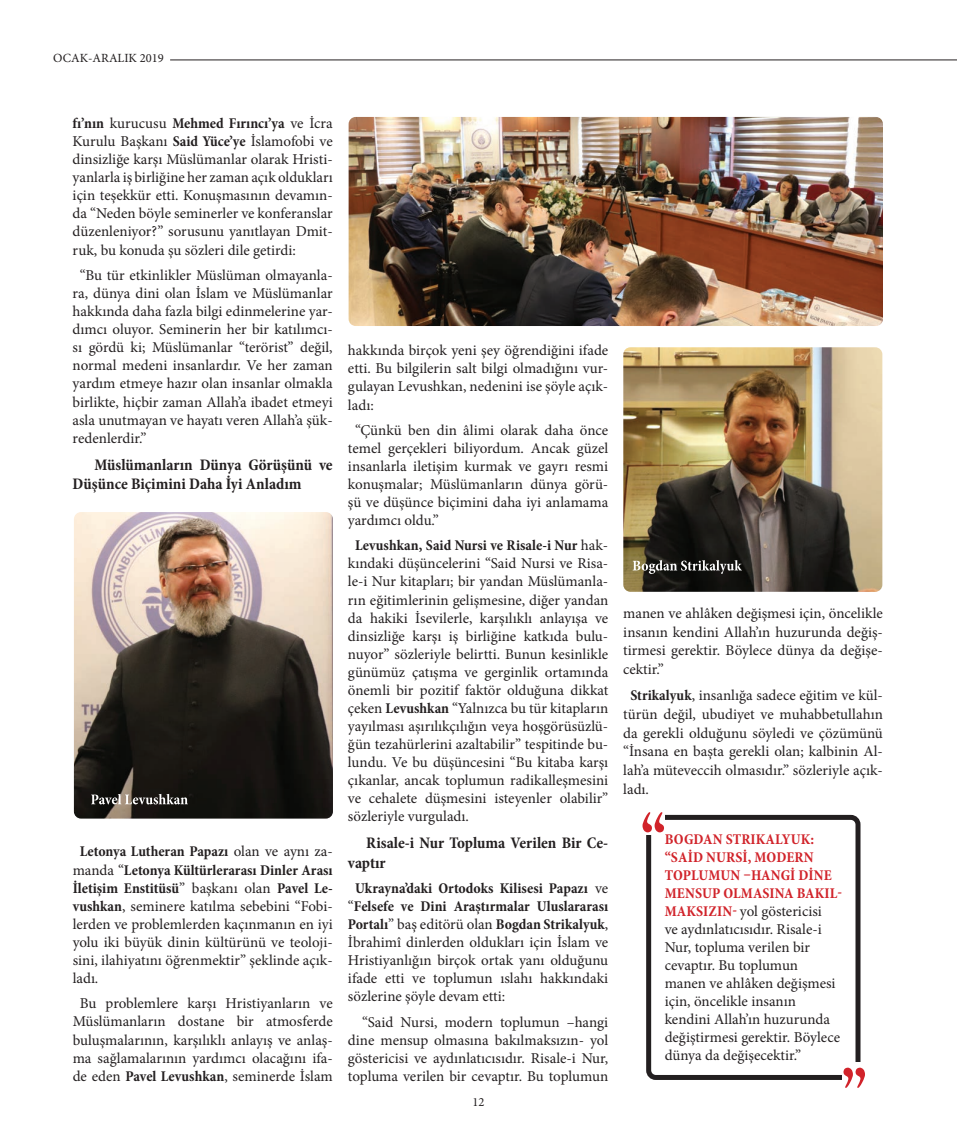
<style>
.page{position:relative;width:957px;height:1134px;background:#fff}
.page>*{position:absolute;margin:0;border:0;box-sizing:border-box;transform-origin:0 0}
.Ana_yazı{font:700 condensed 16.25px/19.6px "Minion Pro";color:#231f20}
.Ana_yazı-2{font:15px/18.1px "Minion Pro";color:#231f20;text-align:justify}
.t1{font:12.5px "Minion Pro";color:#231f20}
.s1{font-weight:700;font-stretch:condensed}
.s2{font-weight:700;font-stretch:condensed;color:#d1232a}
</style>
<div class="page">
<hr style="left:170px;top:60px;width:787px;height:1px;background:#231f20">
<img style="left:74px;top:512px;width:259px;height:307px">
<img style="left:623px;top:347px;width:259px;height:245px">
<img style="left:348px;top:117px;width:535px;height:209px">
<div style="left:646px;top:815px;width:214px;height:265px;border:5px solid #231f20;border-radius:7px"></div>
<div style="left:638px;top:806px;width:27px;height:29px;background:#fff"></div>
<svg style="left:642px;top:812px;width:22px;height:20px"></svg>
<div style="left:842px;top:1062px;width:26px;height:29px;background:#fff"></div>
<svg style="left:843px;top:1068px;width:22px;height:20px"></svg>
<svg style="left:632px;top:560px;width:110px;height:14px;background:#5c5a54"></svg>
<svg style="left:91px;top:794px;width:97px;height:10px"></svg>
<p class="t1" style="left:53px;top:50px;width:112px">OCAK-ARALIK 2019</p>
<p class="Ana_yazı-2" style="left:73px;top:114px;width:262px"><span class="s1">fı’nın</span> kurucusu <span class="s1">Mehmed Fırıncı’ya</span> ve İcra Kurulu Başkanı <span class="s1">Said Yüce’ye</span> İslamofobi ve dinsizliğe karşı Müslümanlar olarak Hristi&shy;yanlarla iş birliğine her zaman açık oldukları için teşekkür etti. Konuşmasının devamın&shy;da “Neden böyle seminerler ve konferanslar düzenleniyor?” sorusunu yanıtlayan Dmit&shy;ruk, bu konuda şu sözleri dile getirdi:</p>
<p class="Ana_yazı-2" style="left:73px;top:266px;width:262px;text-indent:7px">“Bu tür etkinlikler Müslüman olmayanla&shy;ra, dünya dini olan İslam ve Müslümanlar hakkında daha fazla bilgi edinmelerine yar&shy;dımcı oluyor. Seminerin her bir katılımcı&shy;sı gördü ki; Müslümanlar “terörist” değil, normal medeni insanlardır. Ve her zaman yardım etmeye hazır olan insanlar olmakla birlikte, hiçbir zaman Allah’a ibadet etmeyi asla unutmayan ve hayatı veren Allah’a şük&shy;redenlerdir.”</p>
<p class="Ana_yazı" style="left:73px;top:454px;width:261px;text-indent:22px">Müslümanların Dünya Görüşünü ve<br>Düşünce Biçimini Daha İyi Anladım</p>
<p class="Ana_yazı-2" style="left:73px;top:843px;width:261px;text-indent:7px"><span class="s1">Letonya Lutheran Papazı</span> olan ve aynı za&shy;manda “<span class="s1">Letonya Kültürlerarası Dinler Arası İletişim Enstitüsü</span>” başkanı olan <span class="s1">Pavel Le&shy;vushkan</span>, seminere katılma sebebini “Fobi&shy;lerden ve problemlerden kaçınmanın en iyi yolu iki büyük dinin kültürünü ve teoloji&shy;sini, ilahiyatını öğrenmektir” şeklinde açık&shy;ladı.</p>
<p class="Ana_yazı-2" style="left:73px;top:994px;width:262px;text-align:center">Bu problemlere karşı Hristiyanların ve Müslümanların dostane bir atmosferde buluşmalarının, karşılıklı anlayış ve anlaş&shy;ma sağlamalarının yardımcı olacağını ifa&shy;de eden <span class="s1">Pavel Levushkan</span>, seminerde İslam</p>
<p class="Ana_yazı-2" style="left:348px;top:342px;width:262px">hakkında birçok yeni şey öğrendiğini ifade etti. Bu bilgilerin salt bilgi olmadığını vur&shy;gulayan Levushkan, nedenini ise şöyle açık&shy;ladı:</p>
<p class="Ana_yazı-2" style="left:348px;top:421px;width:262px;text-indent:7px">“Çünkü ben din âlimi olarak daha önce temel gerçekleri biliyordum. Ancak güzel insanlarla iletişim kurmak ve gayrı resmi konuşmalar; Müslümanların dünya görü&shy;şü ve düşünce biçimini daha iyi anlamama yardımcı oldu.”</p>
<p class="Ana_yazı-2" style="left:348px;top:536px;width:262px;text-indent:7px"><span class="s1">Levushkan, Said Nursi ve Risale-i Nur</span> hak&shy;kındaki düşüncelerini “Said Nursi ve Risa&shy;le-i Nur kitapları; bir yandan Müslümanla&shy;rın eğitimlerinin gelişmesine, diğer yandan da hakiki İsevilerle, karşılıklı anlayışa ve dinsizliğe karşı iş birliğine katkıda bulu&shy;nuyor” sözleriyle belirtti. Bunun kesinlikle günümüz çatışma ve gerginlik ortamında önemli bir pozitif faktör olduğuna dikkat çeken <span class="s1">Levushkan</span> “Yalnızca bu tür kitapların yayılması aşırılıkçılığın veya hoşgörüsüzlü&shy;ğün tezahürlerini azaltabilir” tespitinde bu&shy;lundu. Ve bu düşüncesini “Bu kitaba karşı çıkanlar, ancak toplumun radikalleşmesini ve cehalete düşmesini isteyenler olabilir” sözleriyle vurguladı.</p>
<p class="Ana_yazı" style="left:348px;top:833px;width:262px;text-indent:18px">Risale-i Nur Topluma Verilen Bir Ce&shy;vaptır</p>
<p class="Ana_yazı-2" style="left:348px;top:879px;width:262px;text-indent:7px"><span class="s1">Ukrayna’daki Ortodoks Kilisesi Papazı</span> ve “<span class="s1">Felsefe ve Dini Araştırmalar Uluslararası Portalı</span>” baş editörü olan <span class="s1">Bogdan Strikalyuk</span>, İbrahimî dinlerden oldukları için İslam ve Hristiyanlığın birçok ortak yanı olduğunu ifade etti ve toplumun ıslahı hakkındaki sözlerine şöyle devam etti:</p>
<p class="Ana_yazı-2" style="left:348px;top:1013px;width:262px;text-indent:14px">“Said Nursi, modern toplumun –hangi dine mensup olmasına bakılmaksızın- yol göstericisi ve aydınlatıcısıdır. Risale-i Nur, topluma verilen bir cevaptır. Bu toplumun</p>
<p class="t1" style="left:472px;top:1093px;width:14px">12</p>
<p class="Ana_yazı-2" style="left:623px;top:604px;width:261px;line-height:18.8px">manen ve ahlâken değişmesi için, öncelikle insanın kendini Allah’ın huzurunda değiş&shy;tirmesi gerektir. Böylece dünya da değişe&shy;cektir.”</p>
<p class="Ana_yazı-2" style="left:623px;top:686px;width:261px;line-height:18.8px;text-indent:7px"><span class="s1">Strikalyuk</span>, insanlığa sadece eğitim ve kül&shy;türün değil, ubudiyet ve muhabbetullahın da gerekli olduğunu söyledi ve çözümünü “İnsana en başta gerekli olan; kalbinin Al&shy;lah’a müteveccih olmasıdır.” sözleriyle açık&shy;ladı.</p>
<p class="Ana_yazı-2" style="left:664px;top:830px;width:179px;text-align:left"><span class="s2">BOGDAN STRIKALYUK: “SAID NURSI, MODERN<br>TOPLUMUN –HANGI DINE<br>MENSUP OLMASINA BAKIL-<br>MAKSIZIN-</span> yol göstericisi<br>ve aydınlatıcısıdır. Risale-i<br>Nur, topluma verilen bir cevaptır. Bu toplumun manen ve ahlâken değişmesi için, öncelikle insanın kendini Allah’ın huzurunda değiştirmesi gerektir. Böylece dünya da değişecektir.”</p>
</div>
